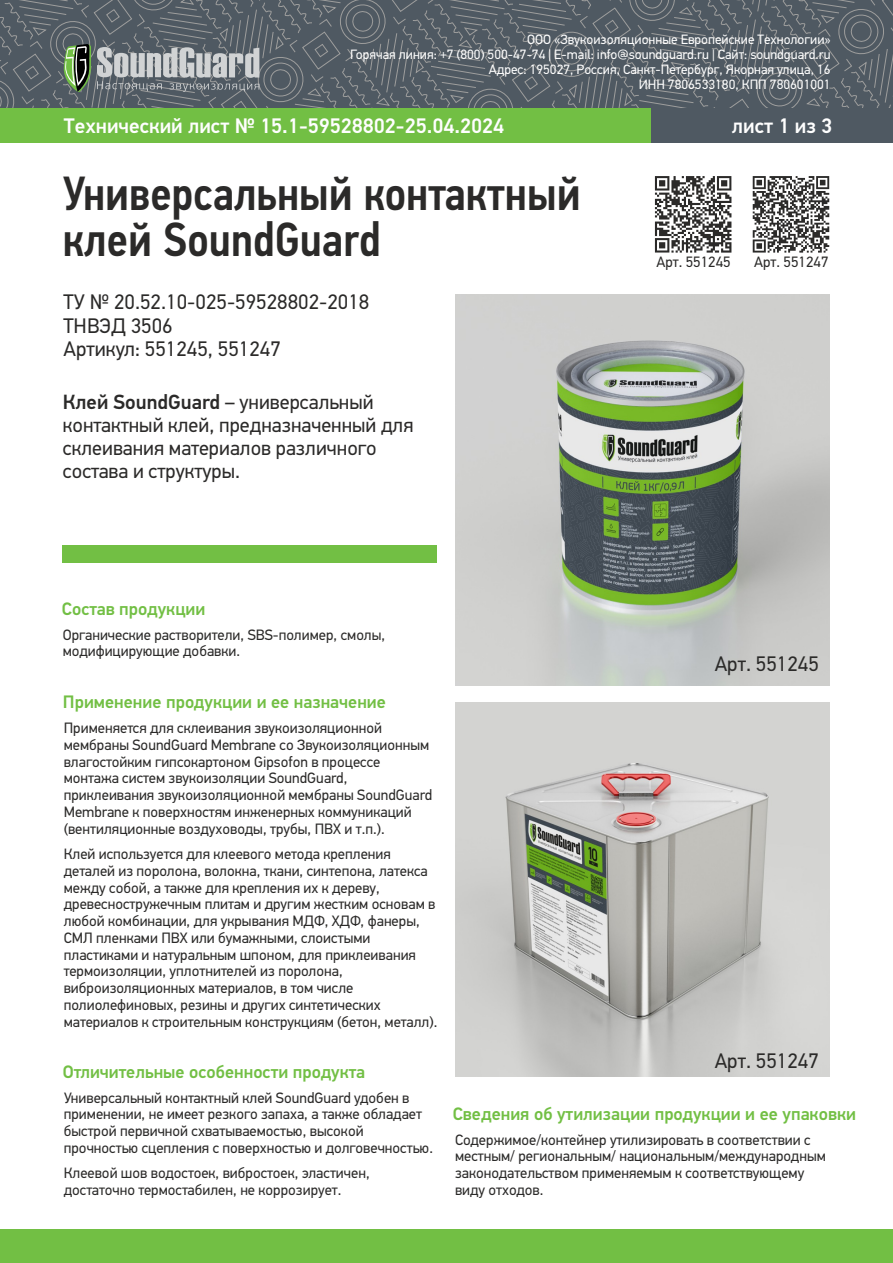
<style>
.page{position:relative;width:893px;height:1263px;background:#fff}
.page>*{position:absolute;margin:0;border:0;box-sizing:border-box;transform-origin:0 0}
.t1{font:500 48px/46.8px "PF Din Text Cond Pro";color:#2b2a29}
.t2{font:21px/23.5px "PF Din Text Pro";color:#2b2a29}
.t3{font:500 21px "PF Din Text Pro";color:#fefefe}
.t4{font:20.55px/23px "PF Din Text Pro";color:#2b2a29}
.t5{font:500 18px "PF Din Text Pro";color:#72bf44}
.t6{font:15px/16.8px "PF Din Text Pro";color:#2b2a29}
.t7{font:13.5px/15.1px "PF Din Text Pro";color:#fefefe;text-align:right}
.s1{font-weight:500}
</style>
<div class="page">
<svg style="left:0;top:0;width:893px;height:108px;background:#576068"></svg>
<div style="left:0;top:108px;width:651px;height:34px;background:#72bf44"></div>
<svg style="left:64px;top:44px;width:27px;height:48px"></svg>
<svg style="left:97px;top:47px;width:162px;height:45px;background:#8f9599"></svg>
<div style="left:651px;top:108px;width:242px;height:34px;background:#4f5962"></div>
<div style="left:63px;top:545px;width:374px;height:17px;background:#72bf44"></div>
<div style="left:0;top:1229px;width:893px;height:34px;background:#72bf44"></div>
<img style="left:455px;top:295px;width:374px;height:390px">
<svg style="left:655px;top:176px;width:76px;height:77px"></svg>
<svg style="left:753px;top:176px;width:76px;height:77px"></svg>
<img style="left:455px;top:702px;width:374px;height:374px">
<p class="t7" style="left:350px;top:33px;width:482px">ООО «Звукоизоляционные Европейские Технологии»<br>Горячая линия: +7 (800) 500-47-74 | E-mail: info@soundguard.ru | Сайт: soundguard.ru Адрес: 195027, Россия, Санкт-Петербург, Якорная улица, 16<br>ИНН 7806533180, КПП 780601001</p>
<h2 class="t3" style="left:64px;top:117px;width:442px">Технический лист № 15.1-59528802-25.04.2024</h2>
<h1 class="t1" style="left:63px;top:174px;width:519px">Универсальный контактный клей SoundGuard</h1>
<h2 class="t2" style="left:63px;top:292px;width:308px">ТУ № 20.52.10-025-59528802-2018<br>ТНВЭД 3506<br>Артикул: 551245, 551247</h2>
<h3 class="t4" style="left:63px;top:392px;width:352px"><span class="s1">Клей SoundGuard</span> – универсальный контактный клей, предназначенный для склеивания материалов различного состава и структуры.</h3>
<p class="t5" style="left:62px;top:602px;width:145px">Состав продукции</p>
<p class="t6" style="left:63px;top:627px;width:324px">Органические растворители, SBS-полимер, смолы, модифицирующие добавки.</p>
<p class="t5" style="left:63px;top:694px;width:325px">Применение продукции и ее назначение</p>
<p class="t6" style="left:64px;top:721px;width:370px">Применяется для склеивания звукоизоляционной мембраны SoundGuard Membranе со Звукоизоляционным влагостойким гипсокартоном Gipsofon в процессе монтажа систем звукоизоляции SoundGuard, приклеивания звукоизоляционной мембраны SoundGuard Membranе к поверхностям инженерных коммуникаций (вентиляционные воздуховоды, трубы, ПВХ и т.п.).</p>
<p class="t6" style="left:64px;top:847px;width:375px">Клей используется для клеевого метода крепления деталей из поролона, волокна, ткани, синтепона, латекса между собой, а также для крепления их к дереву, древесностружечным плитам и другим жестким основам в любой комбинации, для укрывания МДФ, ХДФ, фанеры, СМЛ пленками ПВХ или бумажными, слоистыми пластиками и натуральным шпоном, для приклеивания термоизоляции, уплотнителей из поролона, виброизоляционных материалов, в том числе полиолефиновых, резины и других синтетических материалов к строительным конструкциям (бетон, металл).</p>
<p class="t5" style="left:63px;top:1064px;width:304px">Отличительные особенности продукта</p>
<h2 class="t3" style="left:732px;top:117px;width:102px">лист 1 из 3</h2>
<p class="t6" style="left:656px;top:255px;width:76px">Арт. 551245</p>
<p class="t6" style="left:754px;top:255px;width:76px">Арт. 551247</p>
<h2 class="t2" style="left:715px;top:654px;width:106px">Арт. 551245</h2>
<h2 class="t2" style="left:715px;top:1050px;width:106px">Арт. 551247</h2>
<p class="t6" style="left:64px;top:1090px;width:371px">Универсальный контактный клей SoundGuard удобен в применении, не имеет резкого запаха, а также обладает быстрой первичной схватываемостью, высокой прочностью сцепления с поверхностью и долговечностью.</p>
<p class="t6" style="left:64px;top:1166px;width:307px">Клеевой шов водостоек, вибростоек, эластичен, достаточно термостабилен, не коррозирует.</p>
<p class="t5" style="left:453px;top:1107px;width:405px">Сведения об утилизации продукции и ее упаковки</p>
<p class="t6" style="left:455px;top:1132px;width:372px">Содержимое/контейнер утилизировать в соответствии с местным/ региональным/ национальным/международным законодательством применяемым к соответствующему виду отходов.</p>
</div>
